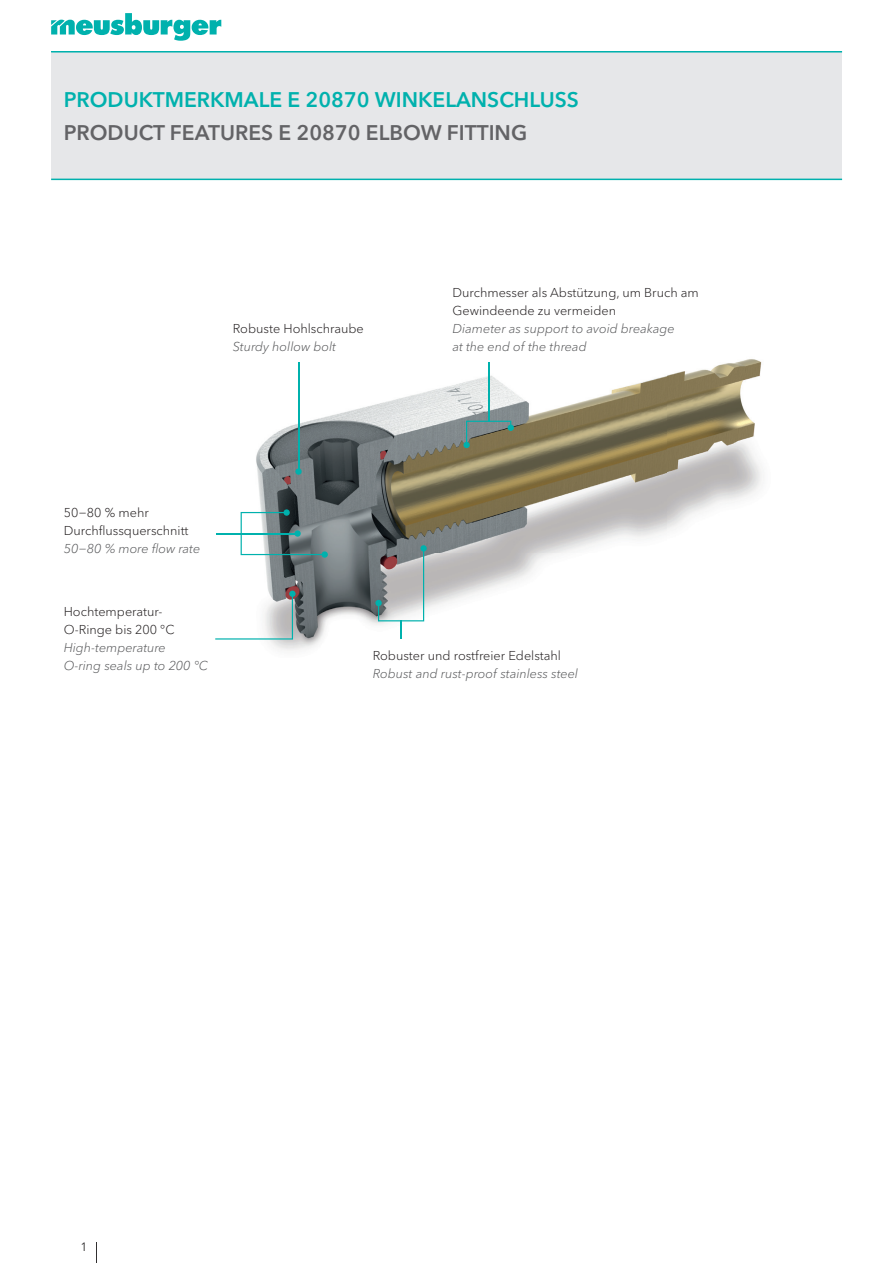
<style>
.page{position:relative;width:893px;height:1263px;background:#fff}
.page>*{position:absolute;margin:0;border:0;box-sizing:border-box;transform-origin:0 0}
.t1{font:600 21px "Avenir Next W1 G";color:#00b1ad}
.t2{font:600 21px "Avenir Next W1 G";color:#636366}
.t3{font:300 12.75px/18px "Avenir Next W1 G";color:#231f20}
.t4{font:italic 300 12.75px/18px "Avenir Next W1 G";color:#57585a}
.t5{font:12px "Avenir Next W1 G";color:#312f30}
</style>
<div class="page">
<svg style="left:51px;top:13px;width:170px;height:28px"></svg>
<svg style="left:96px;top:1242px;width:1px;height:21px"></svg>
<div style="left:51px;top:52px;width:791px;height:127px;background:#e6e7e9"></div>
<hr style="left:51px;top:51px;width:791px;height:2px;background:#00b1ad">
<hr style="left:51px;top:179px;width:791px;height:1px;background:#00b1ad">
<img style="left:245px;top:359px;width:517px;height:292px">
<hr style="left:298px;top:362px;width:1px;height:110px;background:#00b1ad">
<svg style="left:295px;top:468px;width:7px;height:7px"></svg>
<svg style="left:375px;top:545px;width:52px;height:94px"></svg>
<svg style="left:215px;top:591px;width:81px;height:48px"></svg>
<hr style="left:216px;top:533px;width:82px;height:1px;background:#00b1ad">
<svg style="left:241px;top:509px;width:87px;height:49px"></svg>
<hr style="left:488px;top:362px;width:1px;height:59px;background:#00b1ad">
<svg style="left:463px;top:421px;width:51px;height:27px"></svg>
<h1 class="t1" style="left:64px;top:87px;width:516px">PRODUKTMERKMALE E 20870 WINKELANSCHLUSS</h1>
<h1 class="t2" style="left:64px;top:120px;width:465px">PRODUCT FEATURES E 20870 ELBOW FITTING</h1>
<p class="t3" style="left:233px;top:320px;width:133px">Robuste Hohlschraube</p>
<p class="t4" style="left:233px;top:338px;width:105px">Sturdy hollow bolt</p>
<p class="t3" style="left:452px;top:284px;width:248px">Durchmesser als Abstützung, um Bruch am<br>Gewindeende zu vermeiden</p>
<p class="t4" style="left:452px;top:320px;width:224px">Diameter as support to avoid breakage at the end of the thread</p>
<p class="t3" style="left:64px;top:503px;width:126px">50−80 % mehr<br>Durchflussquerschnitt</p>
<p class="t4" style="left:64px;top:539px;width:138px">50−80 % more flow rate</p>
<p class="t3" style="left:64px;top:602px;width:112px">Hochtemperatur-<br>O-Ringe bis 200 °C</p>
<p class="t4" style="left:64px;top:638px;width:146px">High-temperature<br>O-ring seals up to 200 °C</p>
<p class="t3" style="left:373px;top:647px;width:190px">Robuster und rostfreier Edelstahl</p>
<p class="t4" style="left:373px;top:665px;width:207px">Robust and rust-proof stainless steel</p>
<p class="t5" style="left:80px;top:1240px;width:8px">1</p>
</div>
